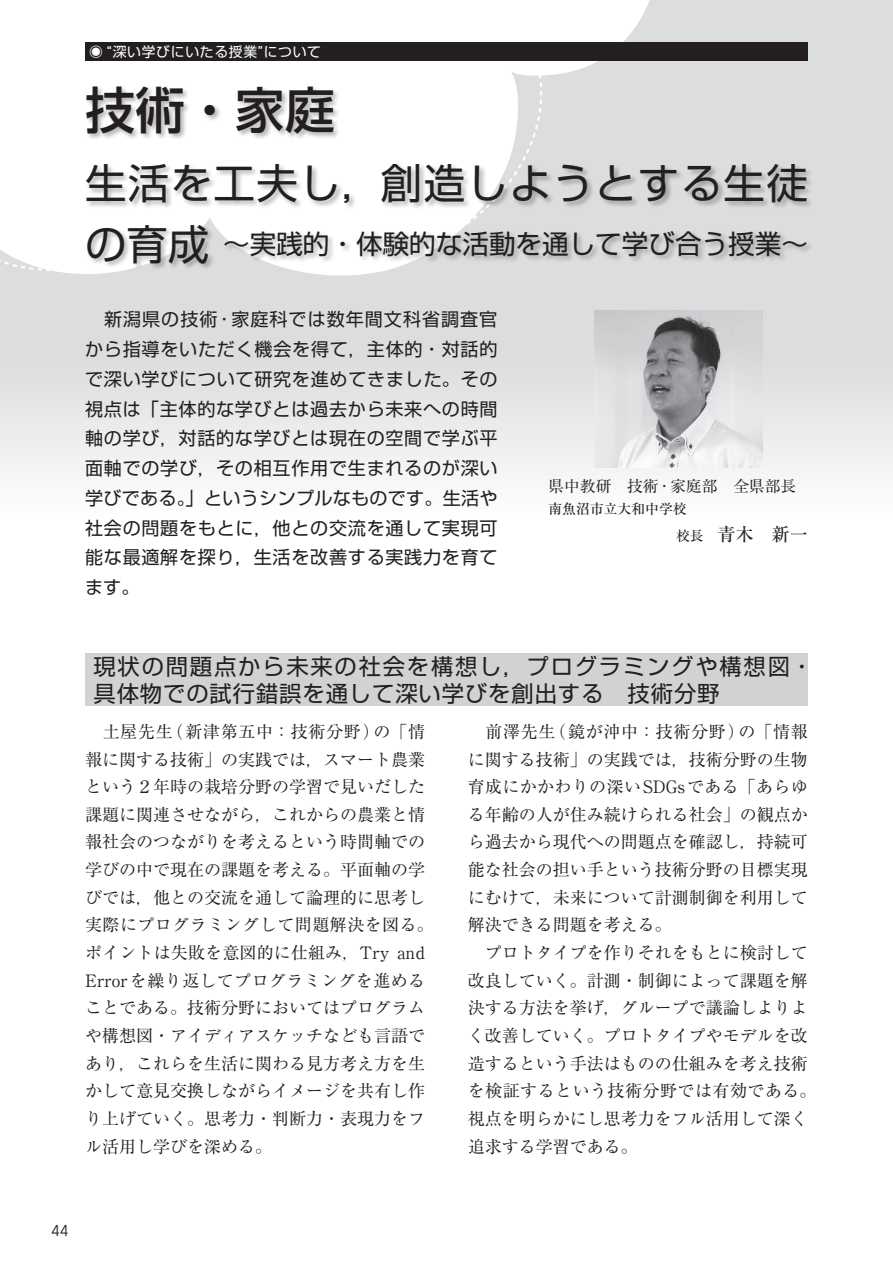
<style>
.page{position:relative;width:893px;height:1263px;background:#fff}
.page>*{position:absolute;margin:0;border:0;box-sizing:border-box;transform-origin:0 0}
.t1{font:500 49.95px "Shin Go Pr 6 N";color:#231f20}
.t2{font:41.4px "Shin Go Pr 6 N";letter-spacing:.035em;color:#231f20}
.t3{font:26.55px "Shin Go Pr 6 N";color:#231f20}
.t4{font:22.35px/27.6px "Shin Go Pr 6";letter-spacing:.08em;color:#231f20}
.t5{font:18px/29.7px "Shin Go Pr 6 N";letter-spacing:.04em;color:#231f20;text-align:justify}
.t6{font:500 18px "Ryumin Pr 6 N";color:#231f20}
.t7{font:16.95px/27.6px "Ryumin Pr 6 N";color:#231f20}
.t8{font:15.75px "Ryumin Pr 6 N";color:#231f20}
.t9{font:13.8px "Shin Go Pr 6 N";letter-spacing:.05em;color:#fff}
.t10{font:500 13.8px "Ryumin Pr 6 N";color:#231f20}
.t11{font:13.8px "Jun 201 Pro";color:#231f20}
.s1{font-size:41.4px}
.s2{font-size:13.8px}
</style>
<div class="page">
<svg style="left:0;top:0;width:893px;height:474px;background:#e2e3e4"></svg>
<div style="left:0;top:0;width:667px;height:307px;background:#dcdddf"></div>
<svg style="left:210px;top:61px;width:359px;height:24px"></svg>
<svg style="left:0;top:48px;width:210px;height:228px"></svg>
<svg style="left:0;top:0;width:662px;height:48px"></svg>
<div style="left:85px;top:43px;width:723px;height:18px;background:#231f20"></div>
<img style="left:594px;top:310px;width:168px;height:158px">
<div style="left:85px;top:85px;width:729px;height:186px;background:#231f20;opacity:.35"></div>
<div style="left:85px;top:654px;width:723px;height:52px;background:#d1d2d4"></div>
<p class="t9" style="left:89px;top:40px;width:233px">◉ “深い学びにいたる授業”について</p>
<h1 class="t1" style="left:85px;top:69px;width:251px">技術・家庭</h1>
<h2 class="t2" style="left:85px;top:149px;width:724px">生活を工夫し，創造しようとする生徒</h2>
<h3 class="t3" style="left:85px;top:222px;width:722px"><span class="s1">の育成</span>～実践的・体験的な活動を通して学び合う授業～</h3>
<p class="t5" style="left:85px;top:303px;width:414px">　新潟県の技術･家庭科では数年間文科省調査官から指導をいただく機会を得て，主体的・対話的で深い学びについて研究を進めてきました。その視点は「主体的な学びとは過去から未来への時間軸の学び，対話的な学びとは現在の空間で学ぶ平面軸での学び，その相互作用で生まれるのが深い学びである。」というシンプルなものです。生活や社会の問題をもとに，他との交流を通して実現可能な最適解を探り，生活を改善する実践力を育てます。</p>
<p class="t8" style="left:549px;top:473px;width:249px">県中教研　技術･家庭部　全県部長</p>
<p class="t10" style="left:549px;top:497px;width:140px">南魚沼市立大和中学校</p>
<p class="t6" style="left:676px;top:520px;width:133px"><span class="s2">校長　</span>青木　新一</p>
<h3 class="t4" style="left:94px;top:651px;width:721px">現状の問題点から未来の社会を構想し，プログラミングや構想図・具体物での試行錯誤を通して深い学びを創出する　技術分野</h3>
<p class="t7" style="left:85px;top:717px;width:350px">　土屋先生（新津第五中：技術分野）の「情報に関する技術」の実践では，スマート農業という２年時の栽培分野の学習で見いだした課題に関連させながら，これからの農業と情報社会のつながりを考えるという時間軸での学びの中で現在の課題を考える。平面軸の学びでは，他との交流を通して論理的に思考し実際にプログラミングして問題解決を図る。ポイントは失敗を意図的に仕組み，Try and<br>Errorを繰り返してプログラミングを進めることである。技術分野においてはプログラムや構想図・アイディアスケッチなども言語であり，これらを生活に関わる見方考え方を生かして意見交換しながらイメージを共有し作り上げていく。思考力・判断力・表現力をフル活用し学びを深める。</p>
<p class="t7" style="left:468px;top:717px;width:350px">　前澤先生（鏡が沖中：技術分野）の「情報に関する技術」の実践では，技術分野の生物育成にかかわりの深いSDGsである「あらゆる年齢の人が住み続けられる社会」の観点から過去から現代への問題点を確認し，持続可能な社会の担い手という技術分野の目標実現にむけて，未来について計測制御を利用して解決できる問題を考える。<br>　プロトタイプを作りそれをもとに検討して改良していく。計測・制御によって課題を解決する方法を挙げ，グループで議論しよりよく改善していく。プロトタイプやモデルを改造するという手法はものの仕組みを考え技術を検証するという技術分野では有効である。視点を明らかにし思考力をフル活用して深く追求する学習である。</p>
<p class="t11" style="left:51px;top:1219px;width:19px">44</p>
</div>
